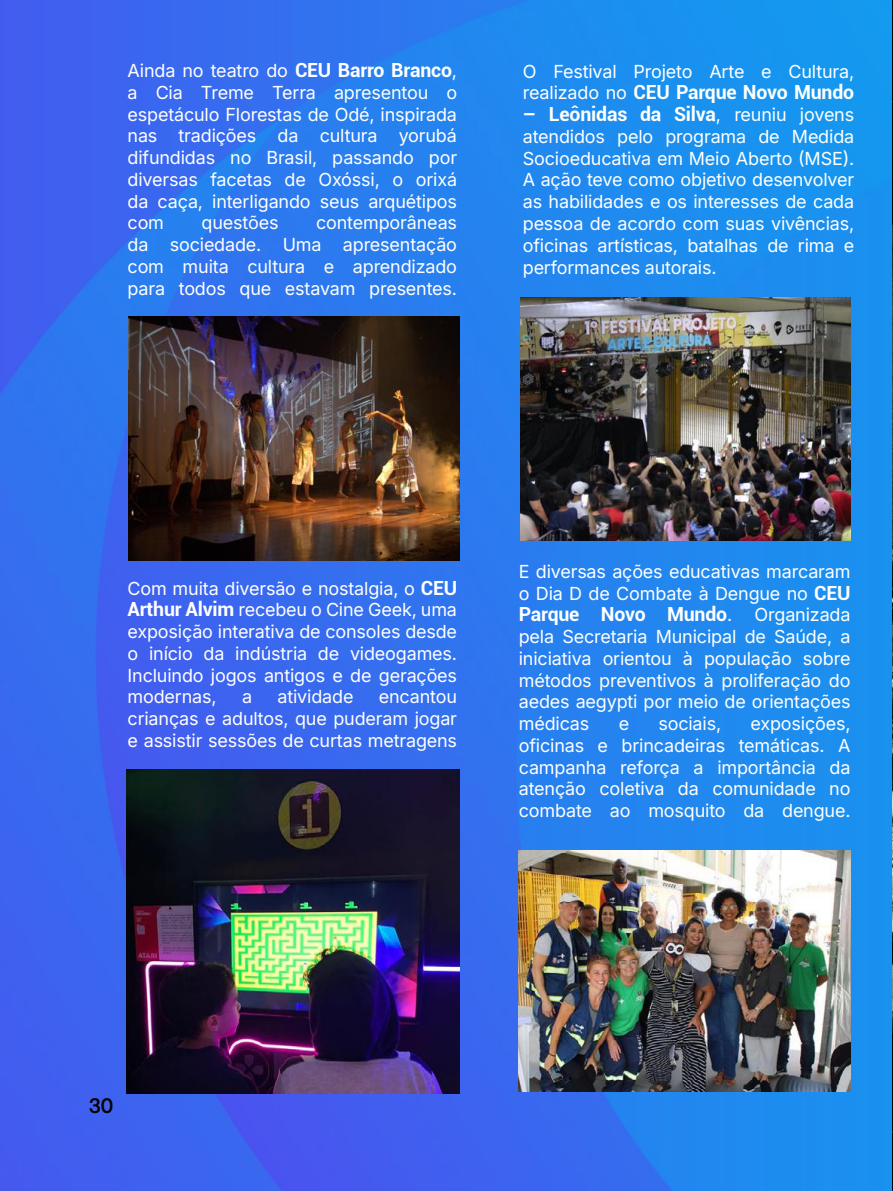
<style>
.page{position:relative;width:893px;height:1191px;background:#fff}
.page>*{position:absolute;margin:0;border:0;box-sizing:border-box;transform-origin:0 0}
.t1{font:500 21px "Touche";color:#000}
.t2{font:700 19.5px "Roboto";letter-spacing:-.01em;color:#fff}
.t3{font:18px/21.8px "Inter";letter-spacing:-.01em;color:#fff;text-align:justify}
.s1{font-family:"Roboto";font-weight:700;font-size:19.5px}
.s2{font-family:"Inter";font-weight:400;font-size:18px}
</style>
<div class="page">
<img style="left:0;top:0;width:892px;height:1191px">
<hr style="left:892px;top:0;width:1px;height:1191px;background:#010202">
<img style="left:127px;top:770px;width:332px;height:323px">
<img style="left:518px;top:850px;width:332px;height:241px">
<img style="left:128px;top:317px;width:331px;height:243px">
<img style="left:520px;top:297px;width:330px;height:243px">
<p class="t3" style="left:128px;top:59px;width:331px">Ainda no teatro do <span class="s1">CEU Barro Branco</span>, a Cia Treme Terra apresentou o espetáculo Florestas de Odé, inspirada nas tradições da cultura yorubá difundidas no Brasil, passando por diversas facetas de Oxóssi, o orixá da caça, interligando seus arquétipos com</p>
<p class="t3" style="left:128px;top:211px;width:331px;text-indent:189px">contemporâneas da sociedade. Uma apresentação com muita cultura e aprendizado para todos que estavam presentes.</p>
<p class="t3" style="left:202px;top:211px;width:78px">questões</p>
<p class="t3" style="left:523px;top:60px;width:333px">O Festival Projeto Arte e Cultura,</p>
<p class="t2" style="left:523px;top:79px;width:333px"><span class="s2">realizado no</span> CEU Parque Novo Mundo</p>
<p class="t2" style="left:523px;top:100px;width:333px">– Leônidas da Silva<span class="s2">, reuniu jovens</span></p>
<p class="t3" style="left:523px;top:125px;width:333px">atendidos pelo programa de Medida Socioeducativa em Meio Aberto (MSE).<br>A ação teve como objetivo desenvolver as habilidades e os interesses de cada pessoa de acordo com suas vivências, oficinas artísticas, batalhas de rima e performances autorais.</p>
<p class="t3" style="left:128px;top:576px;width:331px">Com muita diversão e nostalgia, o <span class="s1">CEU Arthur Alvim</span> recebeu o Cine Geek, uma exposição interativa de consoles desde o início da indústria de videogames.<br>Incluindo jogos antigos e de gerações modernas,</p>
<p class="t3" style="left:242px;top:685px;width:12px">a</p>
<p class="t3" style="left:277px;top:685px;width:78px">atividade</p>
<p class="t3" style="left:128px;top:685px;width:331px;text-indent:251px">encantou crianças e adultos, que puderam jogar e assistir sessões de curtas metragens</p>
<p class="t3" style="left:519px;top:560px;width:333px">E diversas ações educativas marcaram o Dia D de Combate à Dengue no <span class="s1">CEU</span></p>
<p class="t2" style="left:519px;top:600px;width:333px">Parque Novo Mundo<span class="s2">. Organizada</span></p>
<p class="t3" style="left:519px;top:625px;width:333px">pela Secretaria Municipal de Saúde, a iniciativa orientou à população sobre métodos preventivos à proliferação do aedes aegypti por meio de orientações médicas</p>
<p class="t3" style="left:519px;top:712px;width:333px;text-indent:232px">exposições, oficinas e brincadeiras temáticas. A campanha reforça a importância da atenção coletiva da comunidade no combate ao mosquito da dengue.</p>
<p class="t3" style="left:619px;top:712px;width:12px">e</p>
<p class="t3" style="left:658px;top:712px;width:64px">sociais,</p>
<p class="t1" style="left:89px;top:1092px;width:26px">30</p>
</div>
